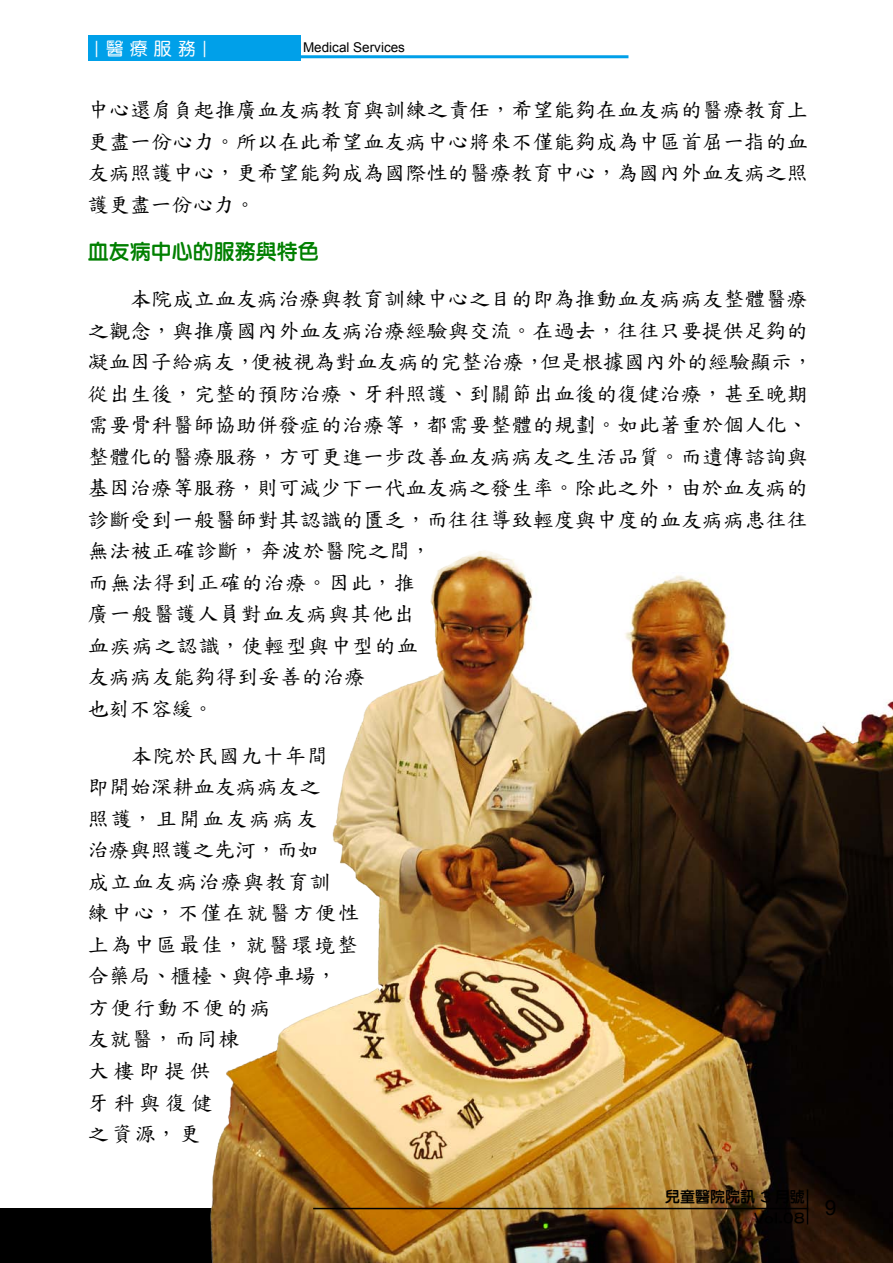
<style>
.page{position:relative;width:893px;height:1263px;background:#fff}
.page>*{position:absolute;margin:0;border:0;box-sizing:border-box;transform-origin:0 0}
.t1{font:21px/31.5px "DF Kai Shu SB Estd BF";letter-spacing:.01em;color:#000}
.t2{font:21px/31.5px "DF Kai Shu SB Estd BF";letter-spacing:.055em;color:#000}
.t3{font:21px "DF Li Yuan Std W7";color:#008000}
.t4{font:21px "Arial";color:#000}
.t5{font:18px "DF Yuan Std W5";color:#fff}
.t6{font:15px/21px "DF Li Yuan Std W7";color:#000;text-align:right}
.t7{font:13.5px "Arial";color:#000}
</style>
<div class="page">
<div style="left:0;top:1209px;width:893px;height:54px;background:#000"></div>
<img style="left:205px;top:551px;width:688px;height:712px">
<div style="left:88px;top:36px;width:212px;height:25px;background:#00a0e9"></div>
<hr style="left:301px;top:55px;width:327px;height:3px;background:#00a0e9">
<hr style="left:807px;top:1189px;width:1px;height:35px;background:#000">
<hr style="left:313px;top:1208px;width:495px;height:1px;background:#000">
<p class="t5" style="left:87px;top:58px;width:19px;rotate:-90deg">—</p>
<p class="t5" style="left:106px;top:39px;width:91px">醫 療 服務</p>
<p class="t5" style="left:195px;top:58px;width:19px;rotate:-90deg">—</p>
<p class="t7" style="left:303px;top:38px;width:104px">Medical Services</p>
<p class="t1" style="left:88px;top:94px;width:732px">中心還肩負起推廣血友病教育與訓練之責任，希望能夠在血友病的醫療教育上更盡一份心力。所以在此希望血友病中心將來不僅能夠成為中區首屈一指的血友病照護中心，更希望能夠成為國際性的醫療教育中心，為國內外血友病之照護更盡一份心力。</p>
<p class="t3" style="left:88px;top:240px;width:233px">血友病中心的服務與特色</p>
<p class="t1" style="left:88px;top:283px;width:732px">　　本院成立血友病治療與教育訓練中心之目的即為推動血友病病友整體醫療之觀念，與推廣國內外血友病治療經驗與交流。在過去，往往只要提供足夠的凝血因子給病友，便被視為對血友病的完整治療，但是根據國內外的經驗顯示，從出生後，完整的預防治療、牙科照護、到關節出血後的復健治療，甚至晚期需要骨科醫師協助併發症的治療等，都需要整體的規劃。如此著重於個人化、整體化的醫療服務，方可更進一步改善血友病病友之生活品質。而遺傳諮詢與基因治療等服務，則可減少下一代血友病之發生率。除此之外，由於血友病的診斷受到一般醫師對其認識的匱乏，而往往導致輕度與中度的血友病病患往往無法被正確診斷，奔波於醫院之間，<br>而無法得到正確的治療。因此，推<br>廣一般醫護人員對血友病與其他出<br>血疾病之認識，使輕型與中型的血<br>友病病友能夠得到妥善的治療<br>也刻不容緩。</p>
<p class="t2" style="left:88px;top:740px;width:273px">　　本院於民國九十年間即開始深耕血友病病友之<br>照護，且開血友病病友<br>治療與照護之先河，而如<br>成立血友病治療與教育訓<br>練中心，不僅在就醫方便性上為中區最佳，就醫環境整合藥局、櫃檯、與停車場，方便行動不便的病<br>友就醫，而同棟<br>大樓即提供<br>牙科與復健<br>之資源，更</p>
<p class="t6" style="left:665px;top:1186px;width:141px">兒童醫院院訊 3 月號<br>Vol.08</p>
<p class="t4" style="left:825px;top:1194px;width:13px">9</p>
</div>
